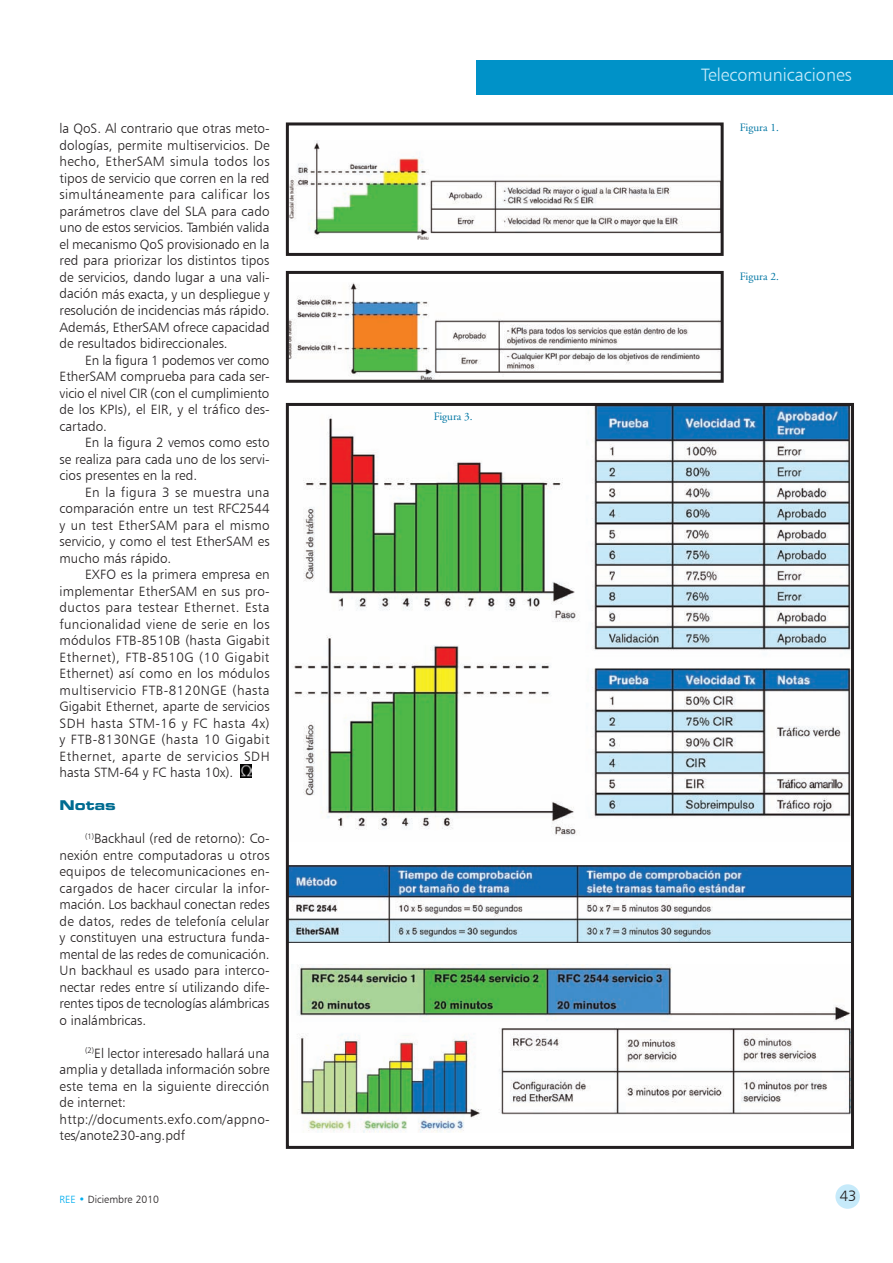
<style>
.page{position:relative;width:893px;height:1263px;background:#fff}
.page>*{position:absolute;margin:0;border:0;box-sizing:border-box;transform-origin:0 0}
.t1{font:18px "Humanist 777 BT Light B";color:#c6eafa}
.t2{font:15px "Humanist 777 BT Light B";color:#231f20}
.t3{font:13.5px/16.5px "Humanist 777 BT Light B";color:#231f20;text-align:justify}
.t4{font:13.5px "Eurostile Bold Extended Two";color:#006c91}
.t5{font:11.25px "Adobe Garamond";color:#0076a3}
.t6{font:10.5px "Humanist 777 BT Light B";color:#231f20}
.s1{color:#00aeef}
</style>
<div class="page">
<div style="left:476px;top:60px;width:417px;height:34px;background:#0092c8"></div>
<div style="left:835px;top:1184px;width:25px;height:25px;background:#c6eafa;border-radius:50%"></div>
<svg style="left:241px;top:765px;width:11px;height:12px"></svg>
<img style="left:290px;top:140px;width:430px;height:100px">
<img style="left:290px;top:282px;width:430px;height:97px">
<img style="left:298px;top:965px;width:552px;height:168px">
<img style="left:290px;top:866px;width:560px;height:77px">
<img style="left:294px;top:407px;width:556px;height:429px">
<div style="left:286px;top:403px;width:568px;height:746px;border:3px solid #231f20"></div>
<div style="left:286px;top:122px;width:438px;height:134px;border:3px solid #231f20"></div>
<div style="left:286px;top:271px;width:438px;height:112px;border:3px solid #231f20"></div>
<p class="t3" style="left:60px;top:120px;width:212px">la QoS. Al contrario que otras meto&shy;dologías, permite multiservicios. De hecho, EtherSAM simula todos los tipos de servicio que corren en la red simultáneamente para calificar los parámetros clave del SLA para cado uno de estos servicios. También valida el mecanismo QoS provisionado en la red para priorizar los distintos tipos de servicios, dando lugar a una vali&shy;dación más exacta, y un despliegue y resolución de incidencias más rápido.<br>Además, EtherSAM ofrece capacidad de resultados bidireccionales.</p>
<p class="t3" style="left:60px;top:351px;width:212px;text-indent:26px">En la figura 1 podemos ver como EtherSAM comprueba para cada ser&shy;vicio el nivel CIR (con el cumplimiento de los KPIs), el EIR, y el tráfico des&shy;cartado.</p>
<p class="t3" style="left:60px;top:434px;width:212px;text-indent:25px">En la figura 2 vemos como esto se realiza para cada uno de los servi&shy;cios presentes en la red.</p>
<p class="t3" style="left:60px;top:483px;width:212px;text-indent:26px">En la figura 3 se muestra una comparación entre un test RFC2544 y un test EtherSAM para el mismo servicio, y como el test EtherSAM es mucho más rápido.</p>
<p class="t3" style="left:60px;top:566px;width:212px;text-indent:26px">EXFO es la primera empresa en implementar EtherSAM en sus pro&shy;ductos para testear Ethernet. Esta funcionalidad viene de serie en los módulos FTB-8510B (hasta Gigabit Ethernet), FTB-8510G (10 Gigabit Ethernet) así como en los módulos multiservicio FTB-8120NGE (hasta Gigabit Ethernet, aparte de servicios SDH hasta STM-16 y FC hasta 4x) y FTB-8130NGE (hasta 10 Gigabit Ethernet, aparte de servicios SDH hasta STM-64 y FC hasta 10x).</p>
<p class="t4" style="left:60px;top:796px;width:58px">Notas</p>
<p class="t3" style="left:60px;top:830px;width:212px;text-indent:26px"><sup>(1)</sup>Backhaul (red de retorno): Co&shy;nexión entre computadoras u otros equipos de telecomunicaciones en&shy;cargados de hacer circular la infor&shy;mación. Los backhaul conectan redes de datos, redes de telefonía celular y constituyen una estructura funda&shy;mental de las redes de comunicación.<br>Un backhaul es usado para interco&shy;nectar redes entre sí utilizando dife&shy;rentes tipos de tecnologías alámbricas o inalámbricas.</p>
<p class="t3" style="left:60px;top:1044px;width:212px;text-align:left;text-indent:26px"><sup>(2)</sup>El lector interesado hallará una amplia y detallada información sobre este tema en la siguiente dirección de internet: http://documents.exfo.com/appno&shy;tes/anote230-ang.pdf</p>
<p class="t5" style="left:434px;top:411px;width:40px">Figura 3.</p>
<h1 class="t1" style="left:701px;top:64px;width:152px">Telecomunicaciones</h1>
<p class="t5" style="left:740px;top:122px;width:40px">Figura 1.</p>
<p class="t5" style="left:740px;top:270px;width:40px">Figura 2.</p>
<p class="t6" style="left:60px;top:1193px;width:101px"><span class="s1">REE •</span> Diciembre 2010</p>
<p class="t2" style="left:840px;top:1186px;width:18px">43</p>
</div>
